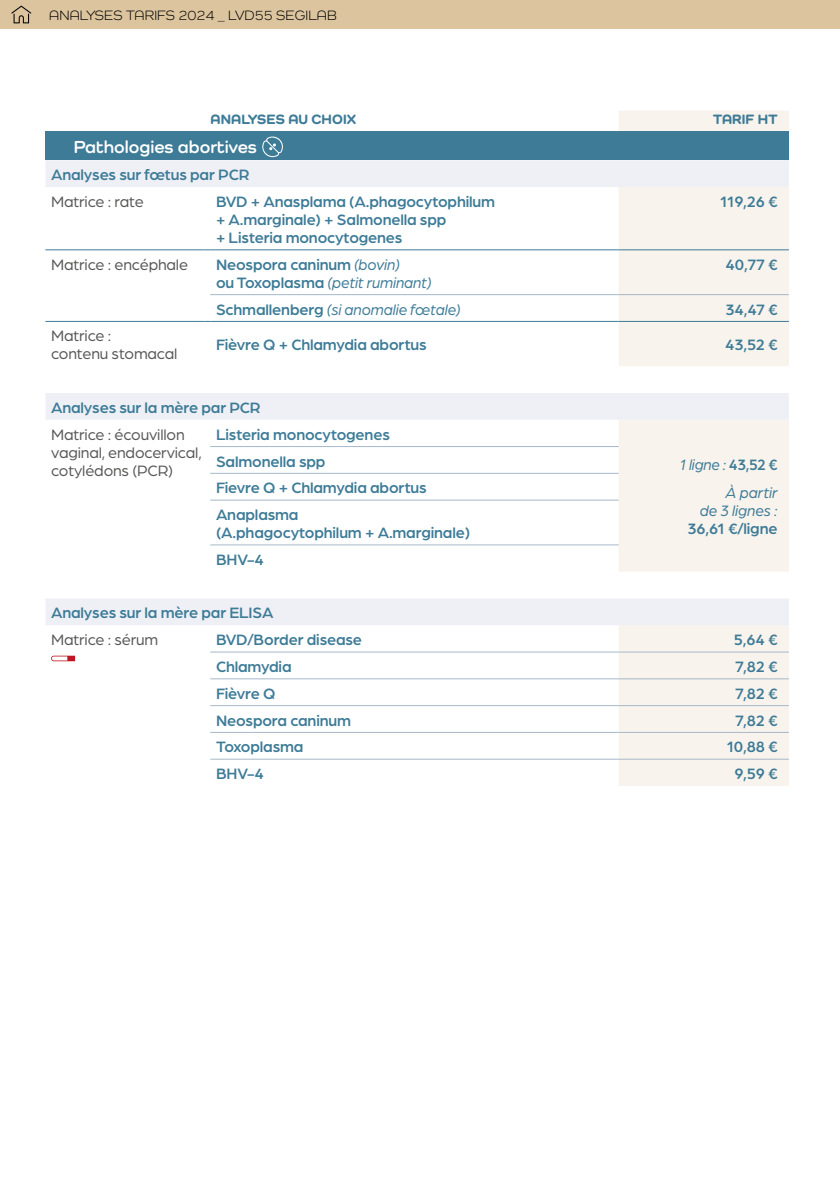
<style>
.page{position:relative;width:840px;height:1191px;background:#fff}
.page>*{position:absolute;margin:0;border:0;box-sizing:border-box;transform-origin:0 0}
.t1{font:700 18px "Como";color:#fff}
.t2{font:500 16px/18px "Arboria";letter-spacing:-.01em;color:#3d7b97}
.t3{font:16px/18px "Arboria";letter-spacing:-.01em;color:#575756}
.t4{font:italic 16px "Arboria";letter-spacing:-.01em;color:#3d7b97;scale:.96 1}
.t5{font:italic 16px/28.2px "Arboria";letter-spacing:-.01em;color:#3d7b97;text-align:right;scale:.95 1}
.t6{font:14px "Como";letter-spacing:.01em;color:#000}
.t7{font:800 14px "Como";letter-spacing:.01em;color:#3d7b97}
.s1{font-weight:400;font-style:italic}
.s2{font-weight:500;font-style:normal}
</style>
<div class="page">
<div style="left:0;top:0;width:839px;height:28px;background:#dbc49e"></div>
<div style="left:618px;top:111px;width:170px;height:675px;background:#f8f3ec"></div>
<div style="left:45px;top:131px;width:743px;height:29px;background:#3d7b97"></div>
<svg style="left:45px;top:160px;width:743px;height:465px"></svg>
<hr style="left:45px;top:249px;width:159px;height:1px;background:#3d7b97">
<hr style="left:210px;top:249px;width:408px;height:1px;background:#3d7b97">
<hr style="left:618px;top:249px;width:170px;height:1px;background:#3d7b97">
<hr style="left:210px;top:321px;width:408px;height:1px;background:#3d7b97">
<hr style="left:618px;top:321px;width:170px;height:1px;background:#3d7b97">
<hr style="left:210px;top:294px;width:408px;height:1px;background:#a7b8c9">
<hr style="left:618px;top:294px;width:170px;height:1px;background:#a7b8c9">
<hr style="left:210px;top:446px;width:408px;height:1px;background:#a7b8c9">
<hr style="left:210px;top:473px;width:408px;height:1px;background:#a7b8c9">
<hr style="left:210px;top:500px;width:408px;height:1px;background:#a7b8c9">
<hr style="left:210px;top:544px;width:408px;height:1px;background:#a7b8c9">
<hr style="left:210px;top:651px;width:408px;height:1px;background:#a7b8c9">
<hr style="left:618px;top:651px;width:170px;height:1px;background:#a7b8c9">
<hr style="left:210px;top:678px;width:408px;height:1px;background:#a7b8c9">
<hr style="left:618px;top:678px;width:170px;height:1px;background:#a7b8c9">
<hr style="left:210px;top:705px;width:408px;height:1px;background:#a7b8c9">
<hr style="left:618px;top:705px;width:170px;height:1px;background:#a7b8c9">
<hr style="left:210px;top:732px;width:408px;height:1px;background:#a7b8c9">
<hr style="left:618px;top:732px;width:170px;height:1px;background:#a7b8c9">
<hr style="left:210px;top:759px;width:408px;height:1px;background:#a7b8c9">
<hr style="left:618px;top:759px;width:170px;height:1px;background:#a7b8c9">
<hr style="left:45px;top:321px;width:159px;height:1px;background:#3d7b97">
<svg style="left:262px;top:136px;width:21px;height:21px"></svg>
<svg style="left:51px;top:655px;width:24px;height:6px"></svg>
<svg style="left:11px;top:6px;width:20px;height:17px"></svg>
<p class="t6" style="left:49px;top:7px;width:289px">ANALYSES TARIFS 2024 _ LVD55 SEGILAB</p>
<p class="t7" style="left:210px;top:111px;width:147px">ANALYSES AU CHOIX</p>
<p class="t7" style="left:712px;top:111px;width:66px">TARIF HT</p>
<p class="t1" style="left:74px;top:136px;width:185px">Pathologies abortives</p>
<p class="t2" style="left:51px;top:165px;width:200px">Analyses sur fœtus par PCR</p>
<p class="t3" style="left:51px;top:192px;width:94px">Matrice : rate</p>
<p class="t2" style="left:216px;top:192px;width:280px">BVD + Anasplama (A.phagocytophilum + A.marginale) + Salmonella spp<br>+ Listeria monocytogenes</p>
<p class="t2" style="left:719px;top:192px;width:59px">119,26 €</p>
<p class="t3" style="left:51px;top:255px;width:138px">Matrice : encéphale</p>
<p class="t2" style="left:216px;top:255px;width:217px">Neospora caninum <span class="s1">(bovin)<br></span>ou Toxoplasma <span class="s1">(petit ruminant)</span></p>
<p class="t2" style="left:725px;top:255px;width:53px">40,77 €</p>
<p class="t4" style="left:216px;top:299px;width:256px"><span class="s2">Schmallenberg</span> (si anomalie fœtale)</p>
<p class="t2" style="left:725px;top:299px;width:54px">34,47 €</p>
<p class="t3" style="left:51px;top:326px;width:128px">Matrice :<br>contenu stomacal</p>
<p class="t2" style="left:216px;top:335px;width:212px">Fièvre Q + Chlamydia abortus</p>
<p class="t2" style="left:724px;top:335px;width:54px">43,52 €</p>
<p class="t2" style="left:51px;top:398px;width:211px">Analyses sur la mère par PCR</p>
<p class="t3" style="left:51px;top:425px;width:152px">Matrice : écouvillon vaginal, endocervical, cotylédons (PCR)</p>
<p class="t2" style="left:216px;top:424px;width:175px">Listeria monocytogenes</p>
<p class="t2" style="left:216px;top:447px;width:212px;line-height:26.8px">Salmonella spp<br>Fievre Q + Chlamydia abortus<br>Anaplasma</p>
<p class="t2" style="left:216px;top:518px;width:255px;line-height:26.8px">(A.phagocytophilum + A.marginale)<br>BHV-4</p>
<p class="t5" style="left:679px;top:450px;width:104px">1 ligne : <span class="s2">43,52 €<br></span>À partir</p>
<p class="t4" style="left:699px;top:501px;width:82px">de 3 lignes :</p>
<p class="t2" style="left:687px;top:519px;width:92px">36,61 €/ligne</p>
<p class="t2" style="left:51px;top:603px;width:224px">Analyses sur la mère par ELISA</p>
<p class="t3" style="left:51px;top:630px;width:109px">Matrice : sérum</p>
<p class="t2" style="left:216px;top:630px;width:147px">BVD/Border disease</p>
<p class="t2" style="left:733px;top:630px;width:45px">5,64 €</p>
<p class="t2" style="left:216px;top:657px;width:77px">Chlamydia</p>
<p class="t2" style="left:734px;top:657px;width:44px">7,82 €</p>
<p class="t2" style="left:216px;top:683px;width:61px">Fièvre Q</p>
<p class="t2" style="left:734px;top:683px;width:44px">7,82 €</p>
<p class="t2" style="left:216px;top:710px;width:136px">Neospora caninum</p>
<p class="t2" style="left:734px;top:710px;width:44px">7,82 €</p>
<p class="t2" style="left:216px;top:737px;width:89px">Toxoplasma</p>
<p class="t2" style="left:726px;top:737px;width:53px">10,88 €</p>
<p class="t2" style="left:216px;top:764px;width:50px">BHV-4</p>
<p class="t2" style="left:734px;top:764px;width:45px">9,59 €</p>
</div>
